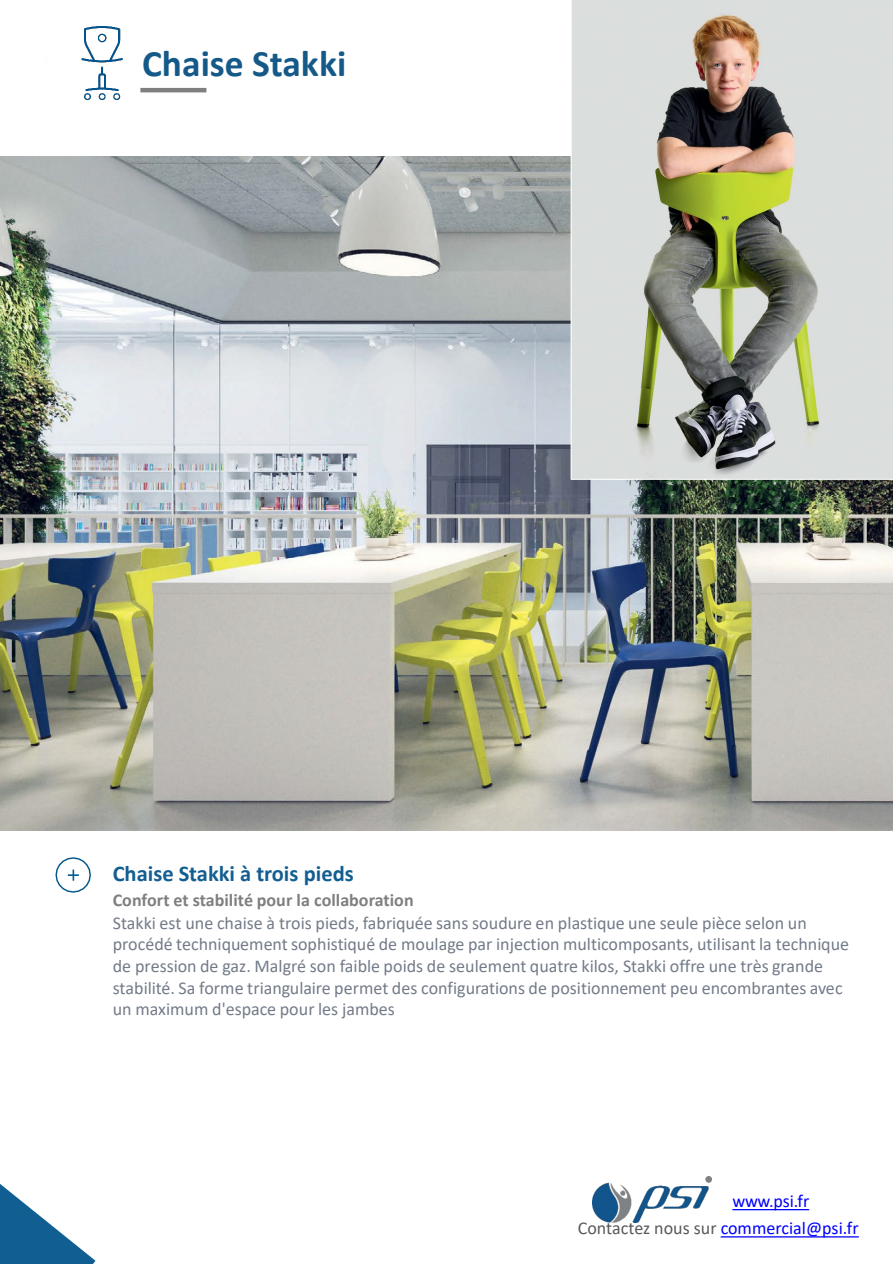
<style>
.page{position:relative;width:893px;height:1264px;background:#fff}
.page>*{position:absolute;margin:0;border:0;box-sizing:border-box;transform-origin:0 0}
.t1{font:700 37.5px "Calibri";color:#145988}
.t2{font:700 22.5px "Calibri";color:#115e92}
.t3{font:18px/21.6px "Calibri";color:#737b89}
.t4{font:18px "Calibri";color:#00f}
.t5{font:700 18px "Calibri";color:#7f7f7f}
.s1{color:#595959}
</style>
<div class="page">
<img style="left:0;top:156px;width:892px;height:673px">
<svg style="left:55px;top:857px;width:36px;height:36px"></svg>
<svg style="left:0;top:1184px;width:95px;height:79px"></svg>
<img style="left:81px;top:26px;width:60px;height:74px">
<hr style="left:140px;top:88px;width:66px;height:4px;background:#7f7f7f">
<img style="left:592px;top:1176px;width:119px;height:45px">
<svg style="left:720px;top:1236px;width:138px;height:1px"></svg>
<svg style="left:570px;top:0;width:322px;height:480px;background:#bbbdb1"></svg>
<h1 class="t1" style="left:142px;top:39px;width:205px">Chaise Stakki</h1>
<p class="t2" style="left:113px;top:859px;width:242px">Chaise Stakki à trois pieds</p>
<p class="t5" style="left:113px;top:888px;width:302px">Confort et stabilité pour la collaboration</p>
<p class="t3" style="left:113px;top:911px;width:737px">Stakki est une chaise à trois pieds, fabriquée sans soudure en plastique une seule pièce selon un procédé techniquement sophistiqué de moulage par injection multicomposants, utilisant la technique de pression de gaz. Malgré son faible poids de seulement quatre kilos, Stakki offre une très grande stabilité. Sa forme triangulaire permet des configurations de positionnement peu encombrantes avec un maximum d'espace pour les jambes</p>
<p class="t4" style="left:732px;top:1188px;width:78px">www.psi.fr</p>
<p class="t4" style="left:578px;top:1215px;width:282px"><span class="s1">Contactez nous sur</span> commercial@psi.fr</p>
</div>
